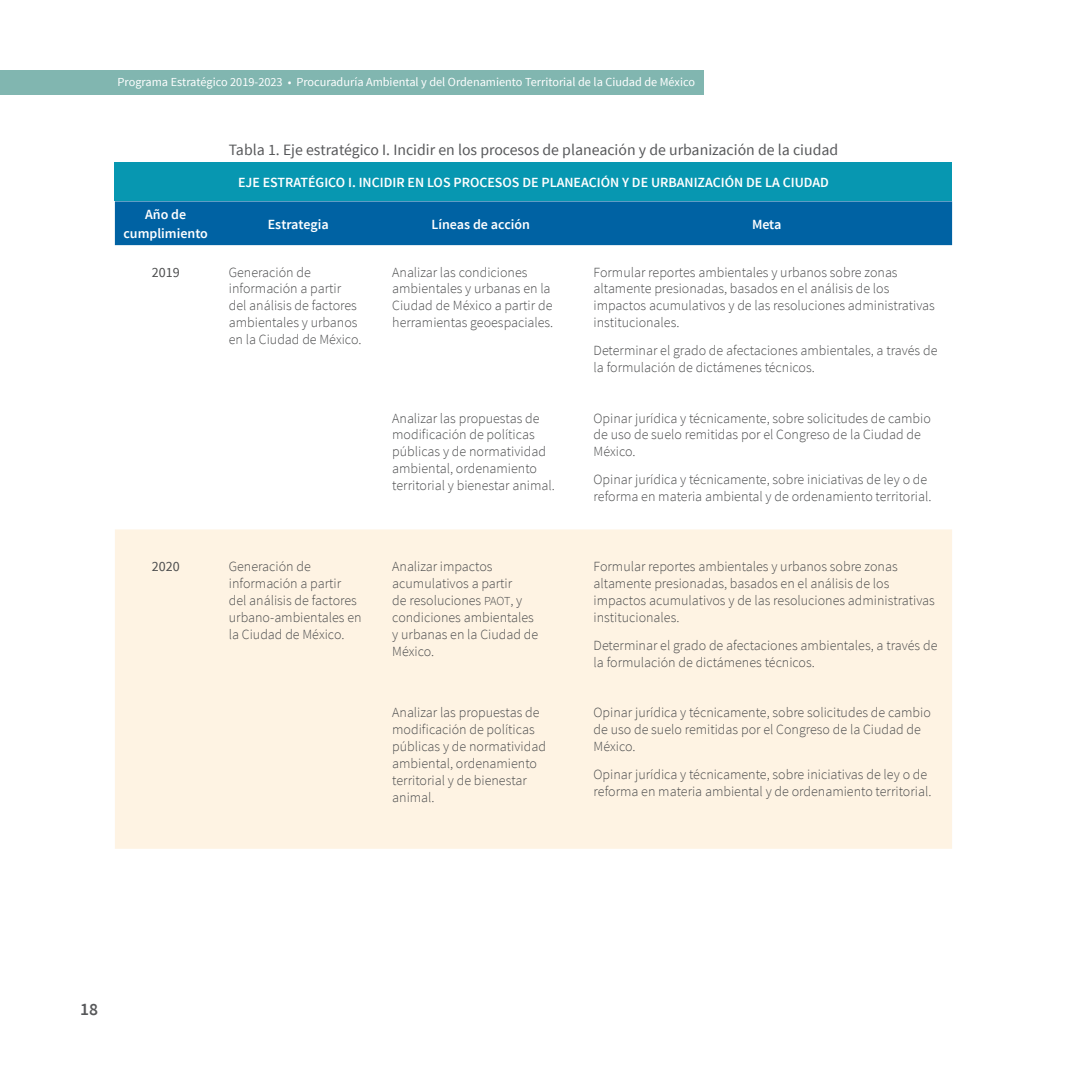
<style>
.page{position:relative;width:1067px;height:1067px;background:#fff}
.page>*{position:absolute;margin:0;border:0;box-sizing:border-box;transform-origin:0 0}
.t1{font:600 17.5px "Source Sans Pro";color:#57585a}
.t2{font:15.75px "Source Sans Pro";color:#57585a}
.t3{font:300 14px/16.8px "Source Sans Pro";color:#4b4c4d}
.t4{font:600 14px/19.2px "Source Sans Pro";color:#fff;text-align:center}
.t5{font:14px "Source Sans Pro";color:#4b4c4d}
.t6{font:12.25px "Source Sans Pro";color:#fff}
.s1{font-size:12.25px}
</style>
<div class="page">
<div style="left:0;top:70px;width:703px;height:24px;background:#81b6b0"></div>
<div style="left:115px;top:162px;width:837px;height:39px;background:#0797b1"></div>
<div style="left:115px;top:201px;width:837px;height:44px;background:#0062a3"></div>
<div style="left:115px;top:529px;width:837px;height:319px;background:#fef3e3"></div>
<p class="t6" style="left:118px;top:74px;width:579px">Programa Estratégico 2019-2023 • Procuraduría Ambiental y del Ordenamiento Territorial de la Ciudad de México</p>
<p class="t2" style="left:229px;top:140px;width:611px">Tabla 1. Eje estratégico I. Incidir en los procesos de planeación y de urbanización de la ciudad</p>
<p class="t4" style="left:238px;top:173px;width:592px">EJE ESTRATÉGICO I. INCIDIR EN LOS PROCESOS DE PLANEACIÓN Y DE URBANIZACIÓN DE LA CIUDAD</p>
<p class="t4" style="left:123px;top:205px;width:86px">Año de cumplimiento</p>
<p class="t4" style="left:268px;top:215px;width:62px">Estrategia</p>
<p class="t4" style="left:431px;top:215px;width:100px">Líneas de acción</p>
<p class="t4" style="left:752px;top:215px;width:31px">Meta</p>
<p class="t5" style="left:152px;top:263px;width:29px">2019</p>
<p class="t3" style="left:229px;top:264px;width:132px">Generación de información a partir del análisis de factores ambientales y urbanos en la Ciudad de México.</p>
<p class="t3" style="left:392px;top:264px;width:162px">Analizar las condiciones ambientales y urbanas en la<br>Ciudad de México a partir de herramientas geoespaciales.</p>
<p class="t3" style="left:593px;top:264px;width:343px">Formular reportes ambientales y urbanos sobre zonas altamente presionadas, basados en el análisis de los impactos acumulativos y de las resoluciones administrativas institucionales.</p>
<p class="t3" style="left:593px;top:342px;width:345px">Determinar el grado de afectaciones ambientales, a través de la formulación de dictámenes técnicos.</p>
<p class="t3" style="left:392px;top:410px;width:162px">Analizar las propuestas de modificación de políticas públicas y de normatividad ambiental, ordenamiento territorial y bienestar animal.</p>
<p class="t3" style="left:593px;top:410px;width:339px">Opinar jurídica y técnicamente, sobre solicitudes de cambio de uso de suelo remitidas por el Congreso de la Ciudad de<br>México.</p>
<p class="t3" style="left:593px;top:471px;width:337px">Opinar jurídica y técnicamente, sobre iniciativas de ley o de reforma en materia ambiental y de ordenamiento territorial.</p>
<p class="t5" style="left:152px;top:558px;width:29px">2020</p>
<p class="t3" style="left:229px;top:558px;width:134px">Generación de información a partir del análisis de factores urbano-ambientales en la Ciudad de México.</p>
<p class="t3" style="left:392px;top:558px;width:147px">Analizar impactos acumulativos a partir<br>de resoluciones <span class="s1">PAOT</span>, y condiciones ambientales y urbanas en la Ciudad de<br>México.</p>
<p class="t3" style="left:593px;top:558px;width:343px">Formular reportes ambientales y urbanos sobre zonas altamente presionadas, basados en el análisis de los impactos acumulativos y de las resoluciones administrativas institucionales.</p>
<p class="t3" style="left:593px;top:637px;width:345px">Determinar el grado de afectaciones ambientales, a través de la formulación de dictámenes técnicos.</p>
<p class="t3" style="left:392px;top:704px;width:155px">Analizar las propuestas de modificación de políticas públicas y de normatividad ambiental, ordenamiento territorial y de bienestar animal.</p>
<p class="t3" style="left:593px;top:704px;width:339px">Opinar jurídica y técnicamente, sobre solicitudes de cambio de uso de suelo remitidas por el Congreso de la Ciudad de<br>México.</p>
<p class="t3" style="left:593px;top:766px;width:337px">Opinar jurídica y técnicamente, sobre iniciativas de ley o de reforma en materia ambiental y de ordenamiento territorial.</p>
<p class="t1" style="left:80px;top:998px;width:19px">18</p>
</div>
